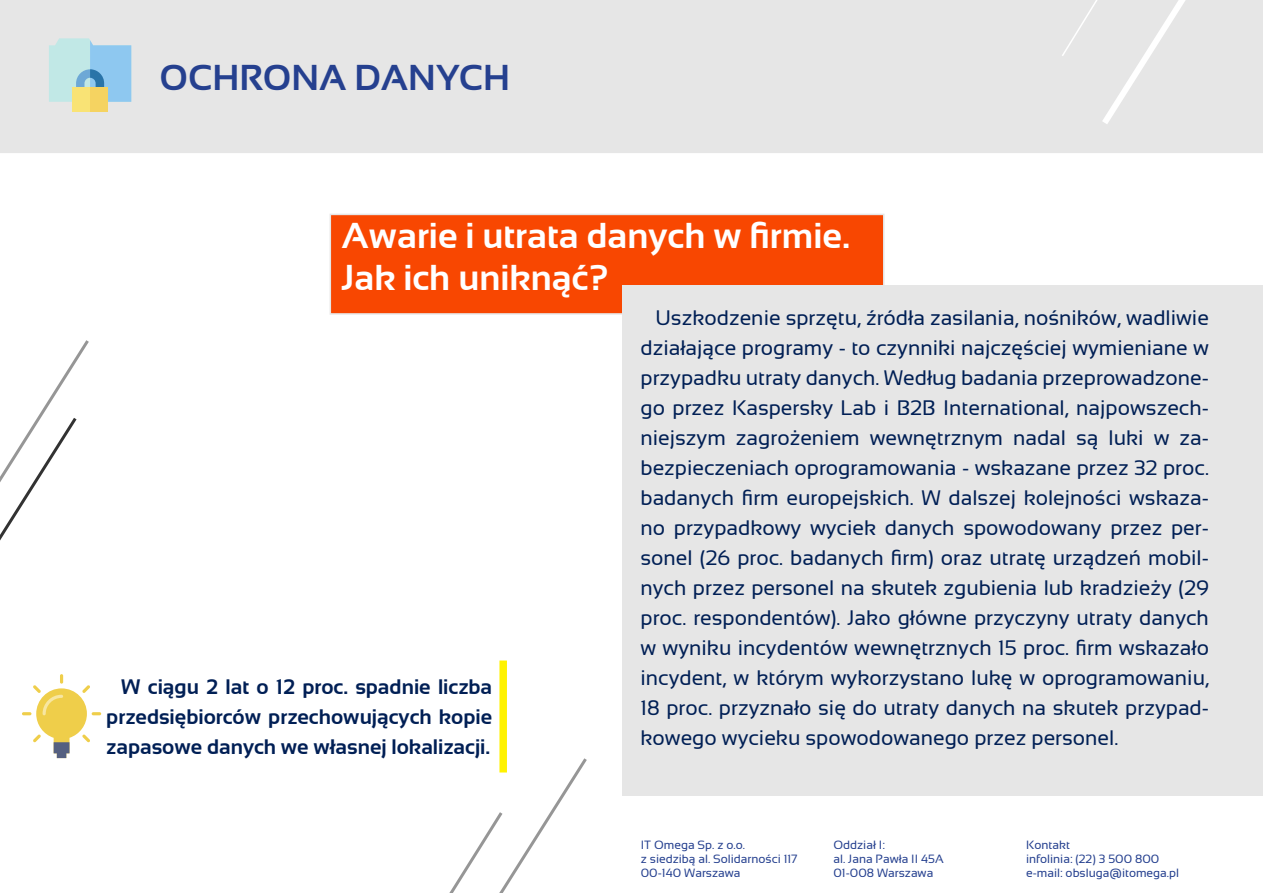
<style>
.page{position:relative;width:1263px;height:893px;background:#fff}
.page>*{position:absolute;margin:0;border:0;box-sizing:border-box;transform-origin:0 0}
.t1{font:700 36px/42px "Sansation";color:#fff}
.t2{font:700 36px "Sansation";color:#25408f}
.t3{font:21px/30px "Sansation";color:#001f55;text-align:justify}
.t4{font:700 21px/30px "Sansation";color:#001f55;text-align:justify}
.t5{font:12px/14.4px "Sansation";color:#25408f}
</style>
<div class="page">
<div style="left:330px;top:214px;width:554px;height:101px;background:#f84701;border:2px solid #e6e6e6"></div>
<div style="left:0;top:0;width:1263px;height:153px;background:#e6e6e6"></div>
<div style="left:72px;top:87px;width:36px;height:25px;background:#f9e375"></div>
<svg style="left:49px;top:38px;width:82px;height:65px;background:#acd5e0"></svg>
<div style="left:90px;top:87px;width:18px;height:25px;background:#f5d361"></div>
<div style="left:622px;top:285px;width:641px;height:510px;background:#e6e6e6"></div>
<svg style="left:449px;top:758px;width:138px;height:135px"></svg>
<div style="left:1060px;top:0;width:171px;height:131px;background:#e6e6e6"></div>
<svg style="left:0;top:340px;width:89px;height:201px"></svg>
<svg style="left:22px;top:674px;width:79px;height:84px"></svg>
<div style="left:499px;top:660px;width:8px;height:112px;background:#fff200"></div>
<h1 class="t2" style="left:160px;top:57px;width:352px">OCHRONA DANYCH</h1>
<h1 class="t1" style="left:341px;top:215px;width:510px">Awarie i utrata danych w firmie.<br>Jak ich uniknąć?</h1>
<p class="t4" style="left:106px;top:672px;width:387px;text-indent:15px">W ciągu 2 lat o 12 proc. spadnie liczba przedsiębiorców przechowujących kopie zapasowe danych we własnej lokalizacji.</p>
<p class="t3" style="left:640px;top:303px;width:570px;text-indent:15px">Uszkodzenie sprzętu, źródła zasilania, nośników, wadliwie działające programy - to czynniki najczęściej wymieniane w przypadku utraty danych. Według badania przeprowadzone&shy;go przez Kaspersky Lab i B2B International, najpowszech&shy;niejszym zagrożeniem wewnętrznym nadal są luki w za&shy;bezpieczeniach oprogramowania - wskazane przez 32 proc. badanych firm europejskich. W dalszej kolejności wskaza&shy;no przypadkowy wyciek danych spowodowany przez per&shy;sonel (26 proc. badanych firm) oraz utratę urządzeń mobil&shy;nych przez personel na skutek zgubienia lub kradzieży (29 proc. respondentów). Jako główne przyczyny utraty danych w wyniku incydentów wewnętrznych 15 proc. firm wskazało incydent, w którym wykorzystano lukę w oprogramowaniu, 18 proc. przyznało się do utraty danych na skutek przypad&shy;kowego wycieku spowodowanego przez personel.</p>
<p class="t5" style="left:641px;top:837px;width:158px">IT Omega Sp. z o.o.<br>z siedzibą al. Solidarności 117<br>00-140 Warszawa</p>
<p class="t5" style="left:833px;top:837px;width:112px">Oddział I:<br>al. Jana Pawła II 45A<br>01-008 Warszawa</p>
<p class="t5" style="left:1026px;top:837px;width:154px">Kontakt<br>infolinia: (22) 3 500 800 e-mail: obsluga@itomega.pl</p>
</div>
